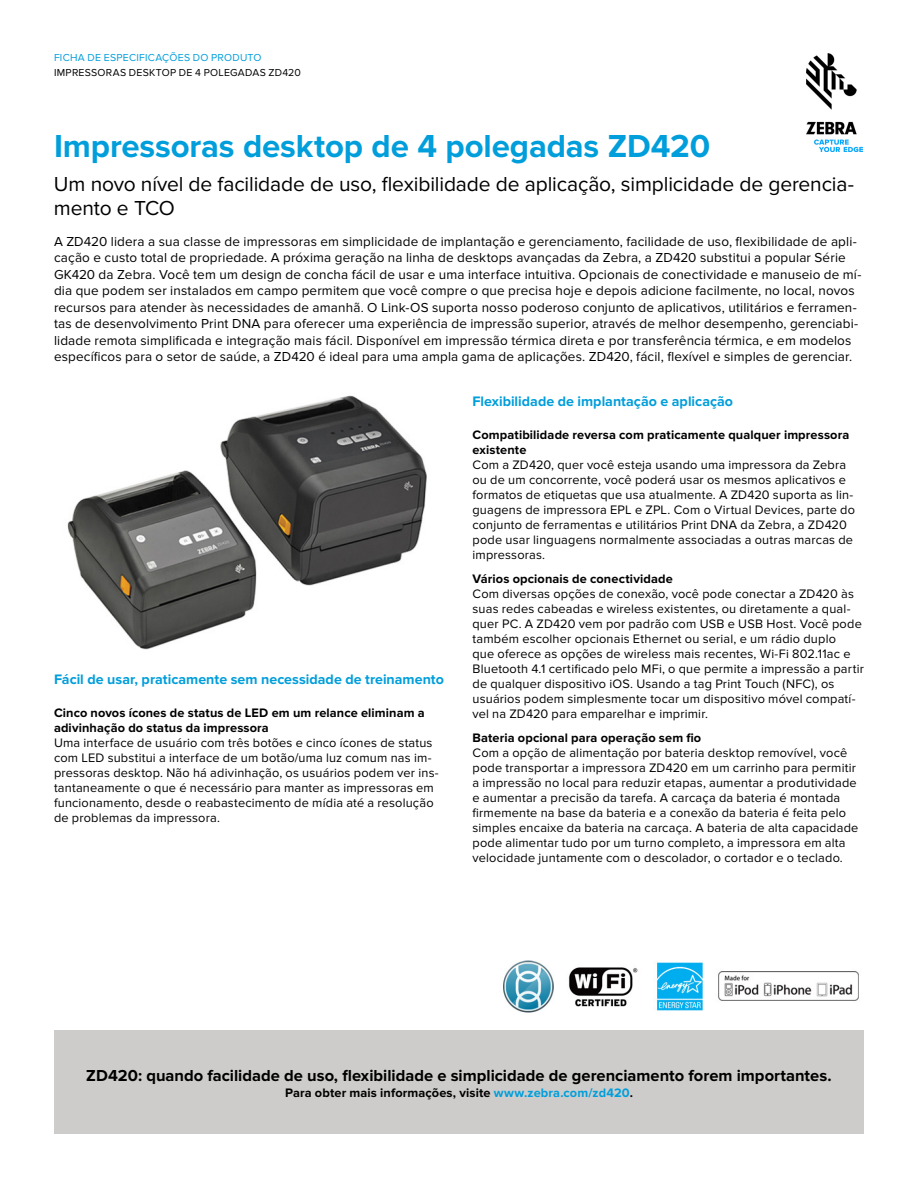
<style>
.page{position:relative;width:918px;height:1188px;background:#fff}
.page>*{position:absolute;margin:0;border:0;box-sizing:border-box;transform-origin:0 0}
.t1{font:700 33px "Proxima Nova";letter-spacing:-.005em;color:#009edb}
.t2{font:21px/24px "Proxima Nova";letter-spacing:-.005em;color:#000}
.t3{font:700 16.5px "Proxima Nova";color:#000}
.t4{font:700 14.25px "Proxima Nova";color:#009edb}
.t5{font:13.5px/16.5px "Proxima Nova";letter-spacing:.01em;color:#000}
.t6{font:12.75px/15px "Proxima Nova";letter-spacing:.015em;color:#000}
.t7{font:700 12.75px/15px "Proxima Nova";letter-spacing:.01em;color:#000}
.t8{font:10.5px "Proxima Nova";letter-spacing:.025em;color:#000}
.t9{font:10.5px "Proxima Nova";letter-spacing:.025em;color:#009edb}
.s1{color:#009edb}
</style>
<div class="page">
<img style="left:806px;top:54px;width:56px;height:97px">
<div style="left:54px;top:1031px;width:810px;height:103px;background:#cdccca"></div>
<img style="left:503px;top:961px;width:356px;height:52px">
<img style="left:67px;top:395px;width:360px;height:255px">
<p class="t9" style="left:54px;top:52px;width:209px">FICHA DE ESPECIFICAÇÕES DO PRODUTO</p>
<p class="t8" style="left:54px;top:66px;width:248px">IMPRESSORAS DESKTOP DE 4 POLEGADAS ZD420</p>
<h1 class="t1" style="left:54px;top:127px;width:658px">Impressoras desktop de 4 polegadas ZD420</h1>
<h2 class="t2" style="left:54px;top:173px;width:802px">Um novo nível de facilidade de uso, flexibilidade de aplicação, simplicidade de gerencia&shy;mento e TCO</h2>
<p class="t5" style="left:54px;top:233px;width:809px">A ZD420 lidera a sua classe de impressoras em simplicidade de implantação e gerenciamento, facilidade de uso, flexibilidade de apli&shy;cação e custo total de propriedade. A próxima geração na linha de desktops avançadas da Zebra, a ZD420 substitui a popular Série GK420 da Zebra. Você tem um design de concha fácil de usar e uma interface intuitiva. Opcionais de conectividade e manuseio de mí&shy;dia que podem ser instalados em campo permitem que você compre o que precisa hoje e depois adicione facilmente, no local, novos recursos para atender às necessidades de amanhã. O Link-OS suporta nosso poderoso conjunto de aplicativos, utilitários e ferramen&shy;tas de desenvolvimento Print DNA para oferecer uma experiência de impressão superior, através de melhor desempenho, gerenciabi&shy;lidade remota simplificada e integração mais fácil. Disponível em impressão térmica direta e por transferência térmica, e em modelos específicos para o setor de saúde, a ZD420 é ideal para uma ampla gama de aplicações. ZD420, fácil, flexível e simples de gerenciar.</p>
<p class="t4" style="left:54px;top:671px;width:391px">Fácil de usar, praticamente sem necessidade de treinamento</p>
<p class="t7" style="left:54px;top:706px;width:372px">Cinco novos ícones de status de LED em um relance eliminam a adivinhação do status da impressora</p>
<p class="t6" style="left:54px;top:736px;width:386px">Uma interface de usuário com três botões e cinco ícones de status com LED substitui a interface de um botão/uma luz comum nas im&shy;pressoras desktop. Não há adivinhação, os usuários podem ver ins&shy;tantaneamente o que é necessário para manter as impressoras em funcionamento, desde o reabastecimento de mídia até a resolução de problemas da impressora.</p>
<p class="t4" style="left:472px;top:393px;width:262px">Flexibilidade de implantação e aplicação</p>
<p class="t7" style="left:472px;top:428px;width:378px">Compatibilidade reversa com praticamente qualquer impressora existente</p>
<p class="t6" style="left:472px;top:458px;width:384px">Com a ZD420, quer você esteja usando uma impressora da Zebra ou de um concorrente, você poderá usar os mesmos aplicativos e formatos de etiquetas que usa atualmente. A ZD420 suporta as lin&shy;guagens de impressora EPL e ZPL. Com o Virtual Devices, parte do conjunto de ferramentas e utilitários Print DNA da Zebra, a ZD420 pode usar linguagens normalmente associadas a outras marcas de impressoras.</p>
<p class="t7" style="left:472px;top:572px;width:202px">Vários opcionais de conectividade</p>
<p class="t6" style="left:472px;top:586px;width:393px">Com diversas opções de conexão, você pode conectar a ZD420 às suas redes cabeadas e wireless existentes, ou diretamente a qual&shy;quer PC. A ZD420 vem por padrão com USB e USB Host. Você pode também escolher opcionais Ethernet ou serial, e um rádio duplo<br>que oferece as opções de wireless mais recentes, Wi-Fi 802.11ac e Bluetooth 4.1 certificado pelo MFi, o que permite a impressão a partir de qualquer dispositivo iOS. Usando a tag Print Touch (NFC), os usuários podem simplesmente tocar um dispositivo móvel compatí&shy;vel na ZD420 para emparelhar e imprimir.</p>
<p class="t7" style="left:472px;top:731px;width:230px">Bateria opcional para operação sem fio</p>
<p class="t6" style="left:472px;top:745px;width:387px">Com a opção de alimentação por bateria desktop removível, você pode transportar a impressora ZD420 em um carrinho para permitir a impressão no local para reduzir etapas, aumentar a produtividade e aumentar a precisão da tarefa. A carcaça da bateria é montada firmemente na base da bateria e a conexão da bateria é feita pelo simples encaixe da bateria na carcaça. A bateria de alta capacidade pode alimentar tudo por um turno completo, a impressora em alta velocidade juntamente com o descolador, o cortador e o teclado.</p>
<p class="t3" style="left:86px;top:1066px;width:747px">ZD420: quando facilidade de uso, flexibilidade e simplicidade de gerenciamento forem importantes.</p>
<p class="t7" style="left:285px;top:1085px;width:349px">Para obter mais informações, visite <span class="s1">www.zebra.com/zd420</span>.</p>
</div>
